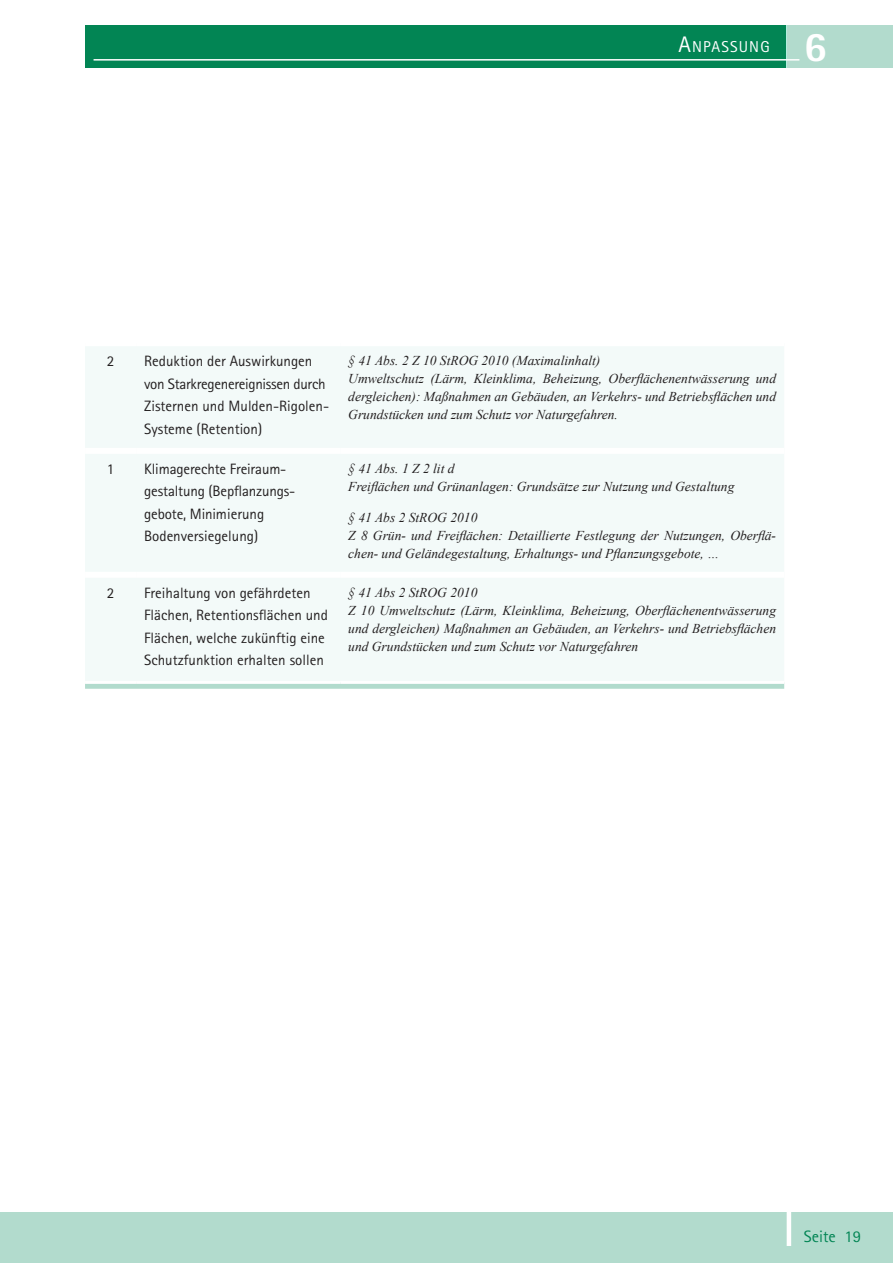
<style>
.page{position:relative;width:893px;height:1263px;background:#fff}
.page>*{position:absolute;margin:0;border:0;box-sizing:border-box;transform-origin:0 0}
.t1{font:800 42px "Rotis Sans Serif Std";color:#fff}
.t2{font:16.5px "Rotis Sans Serif Std";color:#028554}
.t3{font:15.75px "Rotis Sans Serif Std";letter-spacing:.07em;color:#fff}
.t4{font:15px/22.5px "Rotis Sans Serif Std";color:#231f20}
.t5{font:italic 13.5px/18px "Times New Roman";color:#231f20}
.s1{font-size:22.5px}
</style>
<div class="page">
<div style="left:85px;top:26px;width:702px;height:42px;background:#028554"></div>
<div style="left:787px;top:26px;width:106px;height:42px;background:#b2dbcd"></div>
<hr style="left:94px;top:59px;width:705px;height:2px;background:#fff">
<div style="left:0;top:1212px;width:893px;height:51px;background:#b2dbcd"></div>
<hr style="left:787px;top:1208px;width:4px;height:38px;background:#fff">
<div style="left:85px;top:347px;width:699px;height:334px;background:#f3faf9"></div>
<svg style="left:85px;top:684px;width:699px;height:5px;background:#b5dccf"></svg>
<div style="left:85px;top:448px;width:51px;height:6px;background:#fff"></div>
<div style="left:136px;top:448px;width:204px;height:6px;background:#fff"></div>
<div style="left:340px;top:448px;width:444px;height:6px;background:#fff"></div>
<div style="left:85px;top:572px;width:51px;height:6px;background:#fff"></div>
<div style="left:136px;top:572px;width:204px;height:6px;background:#fff"></div>
<div style="left:340px;top:572px;width:444px;height:6px;background:#fff"></div>
<p class="t3" style="left:678px;top:38px;width:93px"><span class="s1">A</span>NPASSUNG</p>
<h1 class="t1" style="left:804px;top:20px;width:25px">6</h1>
<p class="t4" style="left:107px;top:350px;width:9px">2</p>
<p class="t4" style="left:144px;top:350px;width:186px">Reduktion der Auswirkungen von Starkregenereignissen durch<br>Zisternen und Mulden-Rigolen-<br>Systeme (Retention)</p>
<p class="t5" style="left:348px;top:351px;width:429px">§ 41 Abs. 2 Z 10 StROG 2010 (Maximalinhalt)<br>Umweltschutz (Lärm, Kleinklima, Beheizung, Oberflächenentwässerung und dergleichen): Maßnahmen an Gebäuden, an Verkehrs- und Betriebsflächen und Grundstücken und zum Schutz vor Naturgefahren.</p>
<p class="t4" style="left:107px;top:457px;width:9px">1</p>
<p class="t4" style="left:144px;top:457px;width:153px">Klimagerechte Freiraum&shy;gestaltung (Bepflanzungs&shy;gebote, Minimierung<br>Bodenversiegelung)</p>
<p class="t5" style="left:348px;top:459px;width:388px">§ 41 Abs. 1 Z 2 lit d<br>Freiflächen und Grünanlagen: Grundsätze zur Nutzung und Gestaltung</p>
<p class="t5" style="left:348px;top:508px;width:429px">§ 41 Abs 2 StROG 2010<br>Z 8 Grün- und Freiflächen: Detaillierte Festlegung der Nutzungen, Oberflä&shy;chen- und Geländegestaltung, Erhaltungs- und Pflanzungsgebote, …</p>
<p class="t4" style="left:107px;top:581px;width:9px">2</p>
<p class="t4" style="left:144px;top:581px;width:185px">Freihaltung von gefährdeten<br>Flächen, Retentionsflächen und<br>Flächen, welche zukünftig eine<br>Schutzfunktion erhalten sollen</p>
<p class="t5" style="left:348px;top:583px;width:429px">§ 41 Abs 2 StROG 2010<br>Z 10 Umweltschutz (Lärm, Kleinklima, Beheizung, Oberflächenentwässerung und dergleichen) Maßnahmen an Gebäuden, an Verkehrs- und Betriebsflächen und Grundstücken und zum Schutz vor Naturgefahren</p>
<p class="t2" style="left:804px;top:1226px;width:59px">Seite 19</p>
</div>
